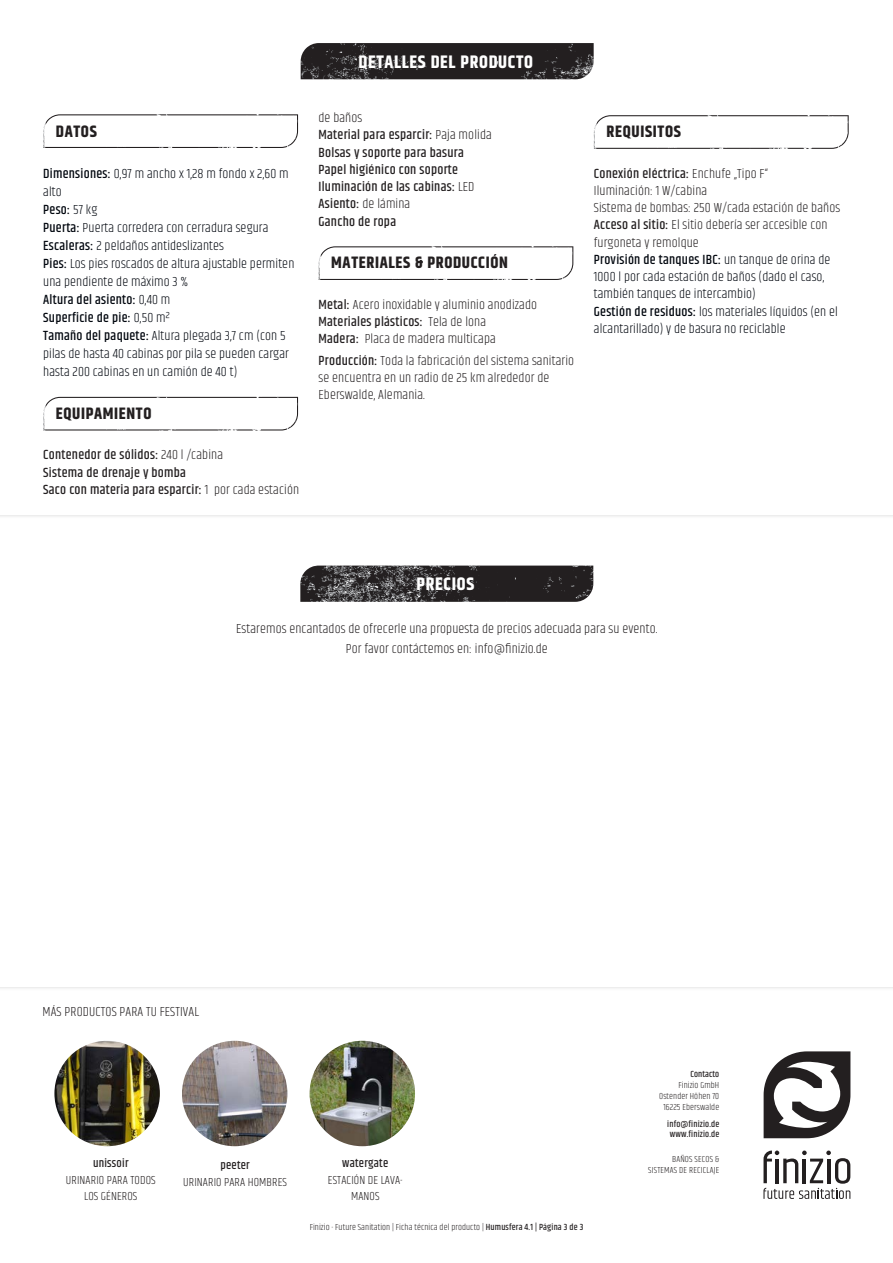
<style>
.page{position:relative;width:893px;height:1263px;background:#fff}
.page>*{position:absolute;margin:0;border:0;box-sizing:border-box;transform-origin:0 0}
.H-Innovationssheadline{font:700 18px "Khand";letter-spacing:.04em;color:#fff}
.H_Infopunkt_in_Blatt{font:700 16.5px "Khand";letter-spacing:.04em;color:#231f20}
.FTXT_1_LEFT_B{font:300 13.5px/18px "Khand";letter-spacing:.01em;color:#01060e}
.FTXT_1_LEFT_B-2{font:500 13.5px/17.2px "Khand";letter-spacing:.02em;color:#231f20}
.FTXT_1_LEFT_B-3{font:300 13.5px/17.2px "Khand";letter-spacing:.01em;color:#231f20}
.H-Innovationssheadline-2{font:300 13.5px/19.5px "Khand";letter-spacing:.01em;color:#231f20;text-align:center}
.H-Innovationssheadline-3{font:300 12px/16.5px "Khand";letter-spacing:.01em;color:#231f20;text-align:center}
.Fußzeile{font:300 9px/10.5px "Khand";letter-spacing:.01em;color:#231f20;text-align:right}
.t1{font:500 9px "Khand";letter-spacing:.02em;color:#231f20}
.s1{font-weight:500}
.s2{font-weight:300}
.s3{font-weight:500;color:#231f20}
.s4{color:#231f20}
</style>
<div class="page">
<svg style="left:764px;top:1051px;width:86px;height:87px"></svg>
<svg style="left:763px;top:1150px;width:87px;height:49px"></svg>
<img style="left:301px;top:43px;width:293px;height:36px">
<img style="left:43px;top:114px;width:255px;height:34px">
<img style="left:43px;top:397px;width:255px;height:33px">
<img style="left:318px;top:246px;width:255px;height:34px">
<img style="left:594px;top:115px;width:255px;height:34px">
<img style="left:300px;top:566px;width:293px;height:36px">
<img style="left:54px;top:1041px;width:106px;height:105px;border-radius:53px">
<img style="left:182px;top:1041px;width:105px;height:105px;border-radius:53px">
<img style="left:310px;top:1041px;width:105px;height:105px;border-radius:53px">
<p class="H_Infopunkt_in_Blatt" style="left:56px;top:120px;width:42px">DATOS</p>
<p class="FTXT_1_LEFT_B" style="left:43px;top:166px;width:253px"><span class="s1">Dimensiones:</span> 0,97 m ancho x 1,28 m fondo x 2,60 m alto<br><span class="s1">Peso:</span> 57 kg<br><span class="s1">Puerta:</span> Puerta corredera con cerradura segura <span class="s1">Escaleras:</span> 2 peldaños antideslizantes<br><span class="s1">Pies:</span> Los pies roscados de altura ajustable permiten una pendiente de máximo 3 %<br><span class="s1">Altura del asiento:</span> 0,40 m<br><span class="s1">Superficie de pie:</span> 0,50 m²<br><span class="s1">Tamaño del paquete:</span> Altura plegada 3,7 cm (con 5 pilas de hasta 40 cabinas por pila se pueden cargar hasta 200 cabinas en un camión de 40 t)</p>
<p class="H_Infopunkt_in_Blatt" style="left:56px;top:402px;width:97px">EQUIPAMIENTO</p>
<p class="FTXT_1_LEFT_B-2" style="left:43px;top:447px;width:257px">Contenedor de sólidos: <span class="s2">240 l /cabina<br></span>Sistema de drenaje y bomba<br>Saco con materia para esparcir: <span class="s2">1 por cada estación</span></p>
<p class="H-Innovationssheadline" style="left:358px;top:49px;width:176px">DETALLES DEL PRODUCTO</p>
<p class="FTXT_1_LEFT_B-2" style="left:318px;top:110px;width:175px"><span class="s2">de baños<br></span>Material para esparcir: <span class="s2">Paja molida<br></span>Bolsas y soporte para basura<br>Papel higiénico con soporte<br>Iluminación de las cabinas: <span class="s2">LED<br></span>Asiento: <span class="s2">de lámina<br></span>Gancho de ropa</p>
<p class="H_Infopunkt_in_Blatt" style="left:331px;top:251px;width:178px">MATERIALES &amp; PRODUCCIÓN</p>
<p class="FTXT_1_LEFT_B-3" style="left:318px;top:296px;width:220px"><span class="s1">Metal:</span> Acero inoxidable y aluminio anodizado<br><span class="s1">Materiales plásticos:</span> Tela de lona<br><span class="s1">Madera:</span> Placa de madera multicapa</p>
<p class="FTXT_1_LEFT_B-3" style="left:318px;top:352px;width:257px"><span class="s1">Producción:</span> Toda la fabricación del sistema sanitario se encuentra en un radio de 25 km alrededor de<br>Eberswalde, Alemania.</p>
<p class="H_Infopunkt_in_Blatt" style="left:607px;top:120px;width:76px">REQUISITOS</p>
<p class="FTXT_1_LEFT_B" style="left:594px;top:165px;width:248px;line-height:17.2px"><span class="s3">Conexión eléctrica:</span> <span class="s4">Enchufe „Tipo F“<br>Iluminación: 1 W/cabina<br>Sistema de bombas: 250 W/cada estación de baños </span><span class="s3">Acceso al sitio:</span> <span class="s4">El sitio debería ser accesible con furgoneta y remolque<br></span><span class="s1">Provisión de tanques IBC:</span> un tanque de orina de 1000 l por cada estación de baños (dado el caso, también tanques de intercambio)<br><span class="s1">Gestión de residuos:</span> los materiales líquidos (en el alcantarillado) y de basura no reciclable</p>
<p class="H-Innovationssheadline" style="left:417px;top:571px;width:59px">PRECIOS</p>
<p class="H-Innovationssheadline-2" style="left:236px;top:620px;width:423px">Estaremos encantados de ofrecerle una propuesta de precios adecuada para su evento.<br>Por favor contáctemos en: info@finizio.de</p>
<p class="H-Innovationssheadline-2" style="left:43px;top:1002px;width:158px">MÁS PRODUCTOS PARA TU FESTIVAL</p>
<p class="H-Innovationssheadline-3" style="left:66px;top:1155px;width:91px"><span class="s1">unissoir<br></span>URINARIO PARA TODOS<br>LOS GÉNEROS</p>
<p class="H-Innovationssheadline-3" style="left:183px;top:1158px;width:105px"><span class="s1">peeter<br></span>URINARIO PARA HOMBRES</p>
<p class="H-Innovationssheadline-3" style="left:328px;top:1155px;width:76px"><span class="s1">watergate<br></span>ESTACIÓN DE LAVA-<br>MANOS</p>
<p class="Fußzeile" style="left:310px;top:1222px;width:275px">Finizio - Future Sanitation | Ficha técnica del producto | <span class="s1">Humusfera 4.1 | Página 3 de 3</span></p>
<p class="t1" style="left:690px;top:1069px;width:30px">Contacto</p>
<p class="Fußzeile" style="left:678px;top:1080px;width:42px">Finizio GmbH</p>
<p class="Fußzeile" style="left:659px;top:1091px;width:62px">Ostender Höhen 70</p>
<p class="Fußzeile" style="left:663px;top:1102px;width:57px">16225 Eberswalde</p>
<p class="t1" style="left:667px;top:1118px;width:54px">info@finizio.de</p>
<p class="t1" style="left:670px;top:1129px;width:51px">www.finizio.de</p>
<p class="Fußzeile" style="left:648px;top:1154px;width:72px">BAÑOS SECOS &amp;<br>SISTEMAS DE RECICLAJE</p>
</div>
